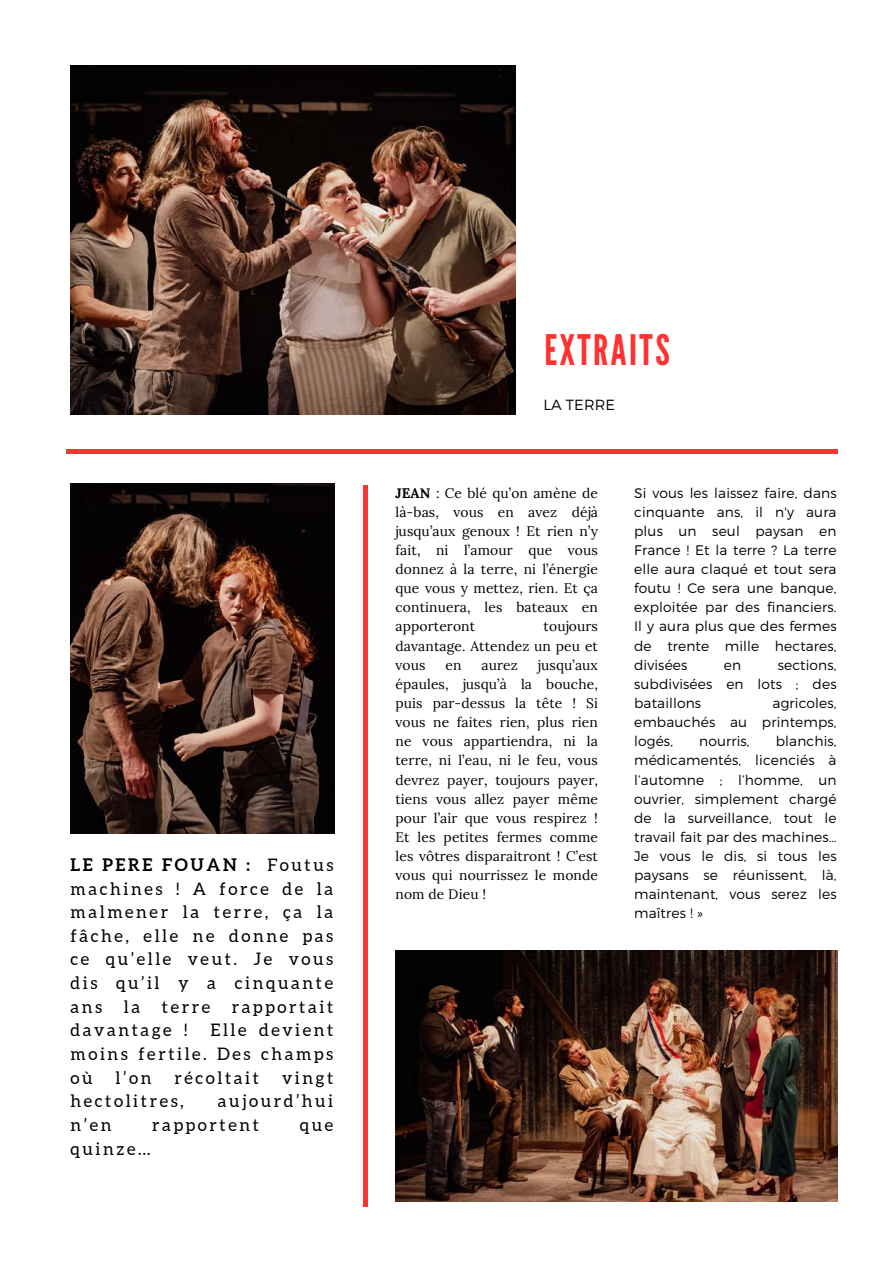
<style>
.page{position:relative;width:893px;height:1264px;background:#fff}
.page>*{position:absolute;margin:0;border:0;box-sizing:border-box;transform-origin:0 0}
.t1{font:42px "League Gothic";letter-spacing:.06em;color:#ff3131}
.t2{font:17.25px/23.7px "Aleo";letter-spacing:.15em;color:#000;text-align:justify}
.t3{font:300 14.7px "Montserrat";letter-spacing:.01em;color:#000}
.t4{font:13.8px/19.2px "Lora";letter-spacing:.01em;color:#000;text-align:justify}
.t5{font:300 13.8px/19.2px "Montserrat";letter-spacing:.01em;color:#000;text-align:justify}
.s1{font-weight:700}
</style>
<div class="page">
<img style="left:71px;top:66px;width:444px;height:349px">
<hr style="left:66px;top:450px;width:771px;height:3px;background:#ff3131">
<hr style="left:364px;top:485px;width:3px;height:721px;background:#ff3131">
<img style="left:395px;top:950px;width:442px;height:250px">
<img style="left:71px;top:483px;width:263px;height:350px">
<h1 class="t2" style="left:70px;top:852px;width:264px"><span class="s1">LE PERE FOUAN :</span> Foutus machines ! A force de la malmener la terre, ça la fâche, elle ne donne pas ce qu’elle veut. Je vous dis qu’il y a cinquante ans</h1>
<h1 class="t2" style="left:124px;top:994px;width:18px">la</h1>
<h1 class="t2" style="left:162px;top:994px;width:50px">terre</h1>
<h1 class="t2" style="left:232px;top:994px;width:103px">rapportait</h1>
<h1 class="t2" style="left:70px;top:1018px;width:119px">davantage !</h1>
<h1 class="t2" style="left:70px;top:1018px;width:264px;text-indent:140px">Elle devient moins fertile. Des champs où</h1>
<h1 class="t2" style="left:116px;top:1065px;width:37px">l’on</h1>
<h1 class="t2" style="left:174px;top:1065px;width:86px">récoltait</h1>
<h1 class="t2" style="left:282px;top:1065px;width:53px">vingt</h1>
<h1 class="t2" style="left:70px;top:1089px;width:115px">hectolitres,</h1>
<h1 class="t2" style="left:218px;top:1089px;width:117px">aujourd’hui</h1>
<h1 class="t2" style="left:70px;top:1112px;width:42px">n’en</h1>
<h1 class="t2" style="left:152px;top:1112px;width:108px">rapportent</h1>
<h1 class="t2" style="left:300px;top:1112px;width:35px">que</h1>
<h1 class="t2" style="left:70px;top:1136px;width:81px">quinze…</h1>
<p class="t1" style="left:544px;top:326px;width:127px">EXTRAITS</p>
<h2 class="t3" style="left:543px;top:395px;width:73px">LA TERRE</h2>
<p class="t4" style="left:395px;top:483px;width:204px"><span class="s1">JEAN</span> : Ce blé qu’on amène de là-bas, vous en avez déjà jusqu’aux genoux ! Et rien n’y fait, ni l’amour que vous donnez à la terre, ni l’énergie que vous y mettez, rien. Et ça continuera, les bateaux en apporteront</p>
<p class="t4" style="left:395px;top:617px;width:204px;text-indent:148px">toujours davantage. Attendez un peu et vous</p>
<p class="t4" style="left:395px;top:655px;width:204px;text-indent:142px">jusqu’aux épaules, jusqu’à la bouche, puis par-dessus la tête ! Si vous ne faites rien, plus rien ne vous appartiendra, ni la terre, ni l’eau, ni le feu, vous devrez payer, toujours payer, tiens vous allez payer même pour l’air que vous respirez !<br>Et les petites fermes comme les vôtres disparaitront ! C’est vous qui nourrissez le monde nom de Dieu !</p>
<p class="t4" style="left:445px;top:655px;width:18px">en</p>
<p class="t4" style="left:481px;top:655px;width:38px">aurez</p>
<p class="t5" style="left:634px;top:482px;width:204px">Si vous les laissez faire, dans cinquante ans, il n'y aura plus un seul paysan en France ! Et la terre ? La terre elle aura claqué et tout sera foutu ! Ce sera une banque, exploitée par des financiers.<br>Il y aura plus que des fermes de trente mille hectares, divisées</p>
<p class="t5" style="left:634px;top:654px;width:204px;text-indent:144px">sections, subdivisées en lots ; des bataillons</p>
<p class="t5" style="left:724px;top:654px;width:19px">en</p>
<p class="t5" style="left:634px;top:692px;width:204px;text-indent:138px">agricoles, embauchés au printemps, logés,</p>
<p class="t5" style="left:634px;top:731px;width:204px;text-indent:142px">blanchis, médicamentés, licenciés à l’automne ; l’homme, un ouvrier, simplement chargé de la surveillance, tout le travail fait par des machines… Je vous le dis, si tous les paysans se réunissent, là, maintenant, vous serez les maîtres ! »</p>
<p class="t5" style="left:699px;top:731px;width:52px">nourris,</p>
</div>
